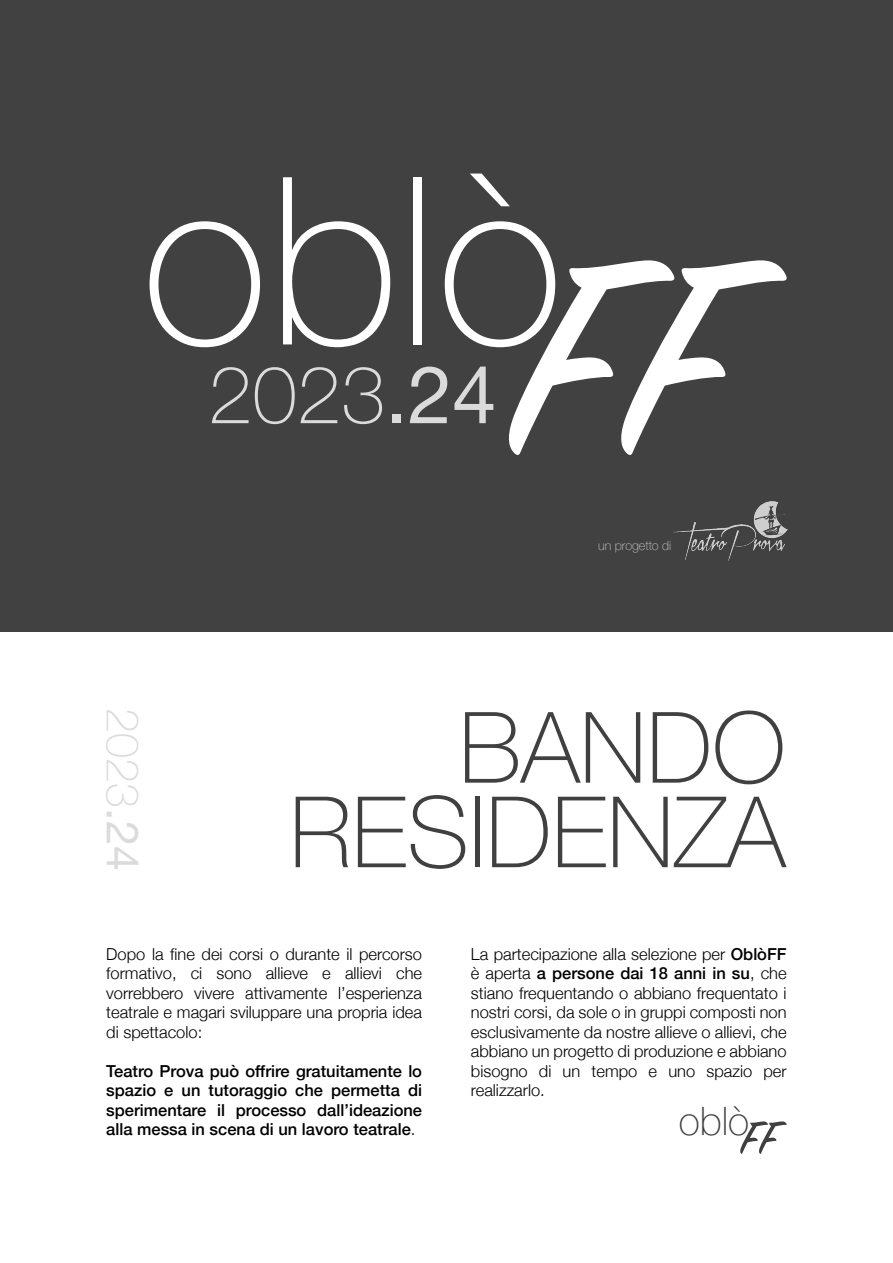
<style>
.page{position:relative;width:893px;height:1263px;background:#fff}
.page>*{position:absolute;margin:0;border:0;box-sizing:border-box;transform-origin:0 0}
.t1{font:100 234.15px "Helvetica Neue";color:#fff}
.t2{font:100 98.7px/84.6px "Helvetica Neue";color:#404040;text-align:right}
.t3{font:100 79.8px "Helvetica Neue";color:#dbdbdb}
.t4{font:100 45px "Helvetica Neue";color:#dbdbdb}
.t5{font:100 39.15px "Helvetica Neue";color:#3f3f3f}
.t6{font:300 16.5px/19.5px "Helvetica Neue";color:#000;text-align:justify}
.t7{font:500 16.5px/19.5px "Helvetica Neue";color:#000;text-align:justify}
.t8{font:100 12.75px "Helvetica Neue";color:#cdcdcd}
.s1{font-family:"Sign Painter House Script";font-weight:400;font-size:309.3px}
.s2{font-weight:400}
.s3{font-weight:300}
.s4{font-weight:500}
.s5{font-family:"Sign Painter House Script";font-weight:400;font-size:51.75px}
</style>
<div class="page">
<div style="left:0;top:0;width:893px;height:631px;background:#414141"></div>
<img style="left:673px;top:502px;width:114px;height:59px">
<h1 class="t1" style="left:142px;top:118px;width:599px">oblò<span class="s1">FF</span></h1>
<h3 class="t3" style="left:208px;top:346px;width:290px">2023<span class="s2">.24</span></h3>
<h3 class="t4" style="left:150px;top:708px;width:164px;rotate:90deg">2023<span class="s2">.24</span></h3>
<p class="t8" style="left:598px;top:538px;width:75px">un progetto di</p>
<h2 class="t2" style="left:289px;top:703px;width:497px">BANDO<br>RESIDENZA</h2>
<p class="t6" style="left:106px;top:944px;width:317px">Dopo la fine dei corsi o durante il percorso formativo, ci sono allieve e allievi che vorrebbero vivere attivamente l’esperienza teatrale e magari sviluppare una propria idea di spettacolo:</p>
<p class="t7" style="left:106px;top:1061px;width:317px">Teatro Prova può offrire gratuitamente lo spazio e un tutoraggio che permetta di sperimentare il processo dall’ideazione alla messa in scena di un lavoro teatrale<span class="s3">.</span></p>
<p class="t6" style="left:471px;top:944px;width:317px">La partecipazione alla selezione per <span class="s4">OblòFF </span>è aperta <span class="s4">a persone dai 18 anni in su</span>, che stiano frequentando o abbiano frequentato i nostri corsi, da sole o in gruppi composti non esclusivamente da nostre allieve o allievi, che abbiano un progetto di produzione e abbiano bisogno di un tempo e uno spazio per realizzarlo.</p>
<h3 class="t5" style="left:679px;top:1097px;width:101px">oblò<span class="s5">FF</span></h3>
</div>
